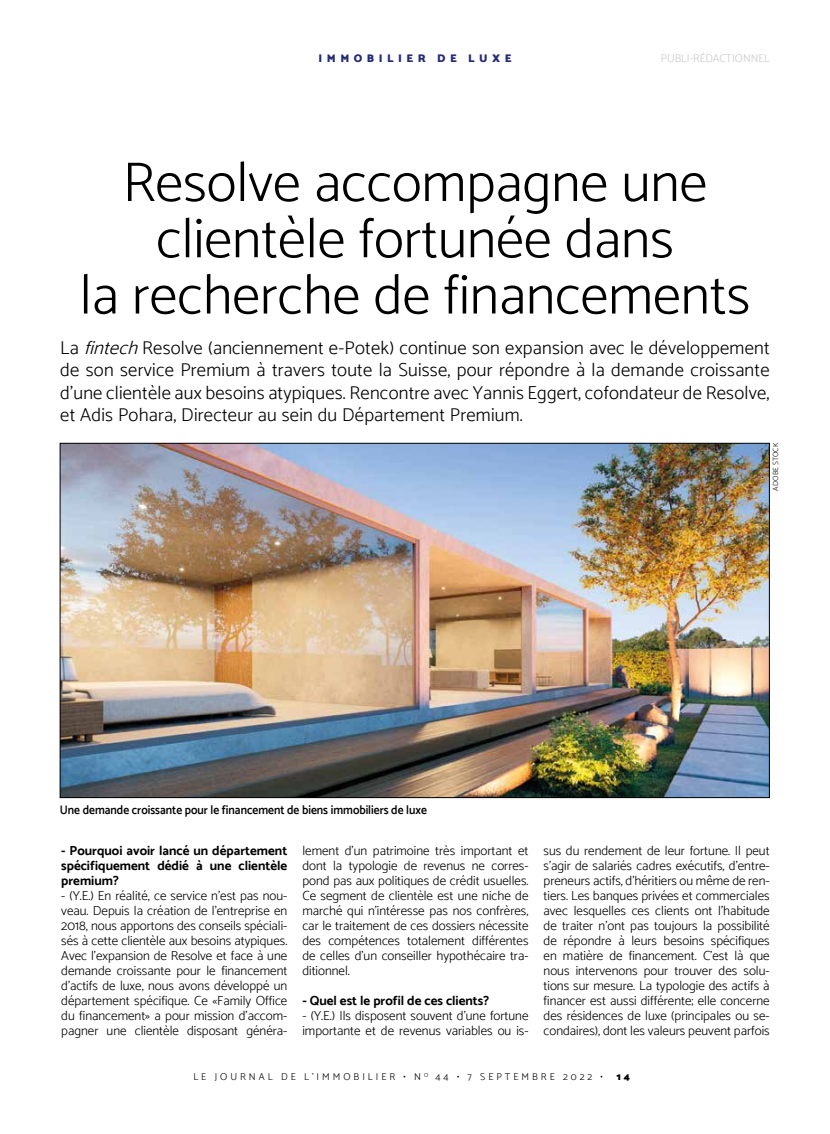
<style>
.page{position:relative;width:830px;height:1134px;background:#fff}
.page>*{position:absolute;margin:0;border:0;box-sizing:border-box;transform-origin:0 0}
.t1{font:300 56.25px/56.2px "Catamaran";color:#000;text-align:center}
.t2{font:300 18.75px/22.5px "Catamaran";letter-spacing:.01em;color:#000;text-align:justify}
.t3{font:300 13.12px/15px "Catamaran";color:#000;text-align:justify}
.t4{font:700 13.12px/15px "Catamaran";color:#000;text-align:justify}
.t5{font:600 12.5px "Catamaran";color:#000;scale:.92 1}
.t6{font:300 11.25px "Catamaran";color:#c8c8c8}
.t7{font:900 11.25px "Catamaran";letter-spacing:.4em;color:#232c77}
.t8{font:300 10px "Catamaran";letter-spacing:.3em;color:#000}
.t9{font:900 10px "Catamaran";color:#000}
.t10{font:300 7.5px "Catamaran";letter-spacing:.01em;color:#000}
.s1{font-style:italic}
</style>
<div class="page">
<img style="left:62px;top:445px;width:705px;height:351px">
<p class="t7" style="left:318px;top:51px;width:194px">IMMOBILIER DE LUXE</p>
<p class="t6" style="left:660px;top:51px;width:110px">PUBLI-RÉDACTIONNEL</p>
<h1 class="t1" style="left:80px;top:153px;width:671px">Resolve accompagne une clientèle fortunée dans<br>la recherche de financements</h1>
<p class="t2" style="left:60px;top:336px;width:710px">La <span class="s1">fintech</span>Resolve (anciennement e-Potek) continue son expansion avec le développement de son service Premium à travers toute la Suisse, pour répondre à la demande croissante d’une clientèle aux besoins atypiques. Rencontre avec Yannis Eggert, cofondateur de Resolve, et Adis Pohara, Directeur au sein du Département Premium.</p>
<p class="t10" style="left:770px;top:490px;width:49px;rotate:-90deg">ADOBE STOCK</p>
<p class="t5" style="left:60px;top:802px;width:400px">Une demande croissante pour le financement de biens immobiliers de luxe</p>
<p class="t4" style="left:61px;top:843px;width:227px">- Pourquoi avoir lancé un département spécifiquement dédié à une clientèle premium?</p>
<p class="t3" style="left:61px;top:888px;width:227px">- (Y.E.) En réalité, ce service n’est pas nou&shy;veau. Depuis la création de l’entreprise en 2018, nous apportons des conseils spéciali&shy;sés à cette clientèle aux besoins atypiques.<br>Avec l’expansion de Resolve et face à une demande croissante pour le financement d’actifs de luxe, nous avons développé un département spécifique. Ce «Family Office du financement» a pour mission d’accom&shy;pagner une clientèle disposant généra-</p>
<p class="t3" style="left:302px;top:843px;width:227px">lement d’un patrimoine très important et dont la typologie de revenus ne corres&shy;pond pas aux politiques de crédit usuelles.<br>Ce segment de clientèle est une niche de marché qui n’intéresse pas nos confrères, car le traitement de ces dossiers nécessite des compétences totalement différentes de celles d’un conseiller hypothécaire tra&shy;ditionnel.</p>
<p class="t4" style="left:302px;top:993px;width:188px">- Quel est le profil de ces clients?</p>
<p class="t3" style="left:302px;top:1008px;width:227px">- (Y.E.) Ils disposent souvent d’une fortune importante et de revenus variables ou is-</p>
<p class="t3" style="left:543px;top:843px;width:227px">sus du rendement de leur fortune. Il peut s’agir de salariés cadres exécutifs, d’entre&shy;preneurs actifs, d’héritiers ou même de ren&shy;tiers. Les banques privées et commerciales avec lesquelles ces clients ont l’habitude de traiter n’ont pas toujours la possibilité de répondre à leurs besoins spécifiques en matière de financement. C’est là que nous intervenons pour trouver des solu&shy;tions sur mesure. La typologie des actifs à financer est aussi différente; elle concerne des résidences de luxe (principales ou se&shy;condaires), dont les valeurs peuvent parfois</p>
<p class="t8" style="left:193px;top:1071px;width:411px">LE JOURNAL DE L’IMMOBILIER • N <sup>O</sup> 44 • 7 SEPTEMBRE 2022 •</p>
<p class="t9" style="left:616px;top:1071px;width:15px">1 4</p>
</div>
